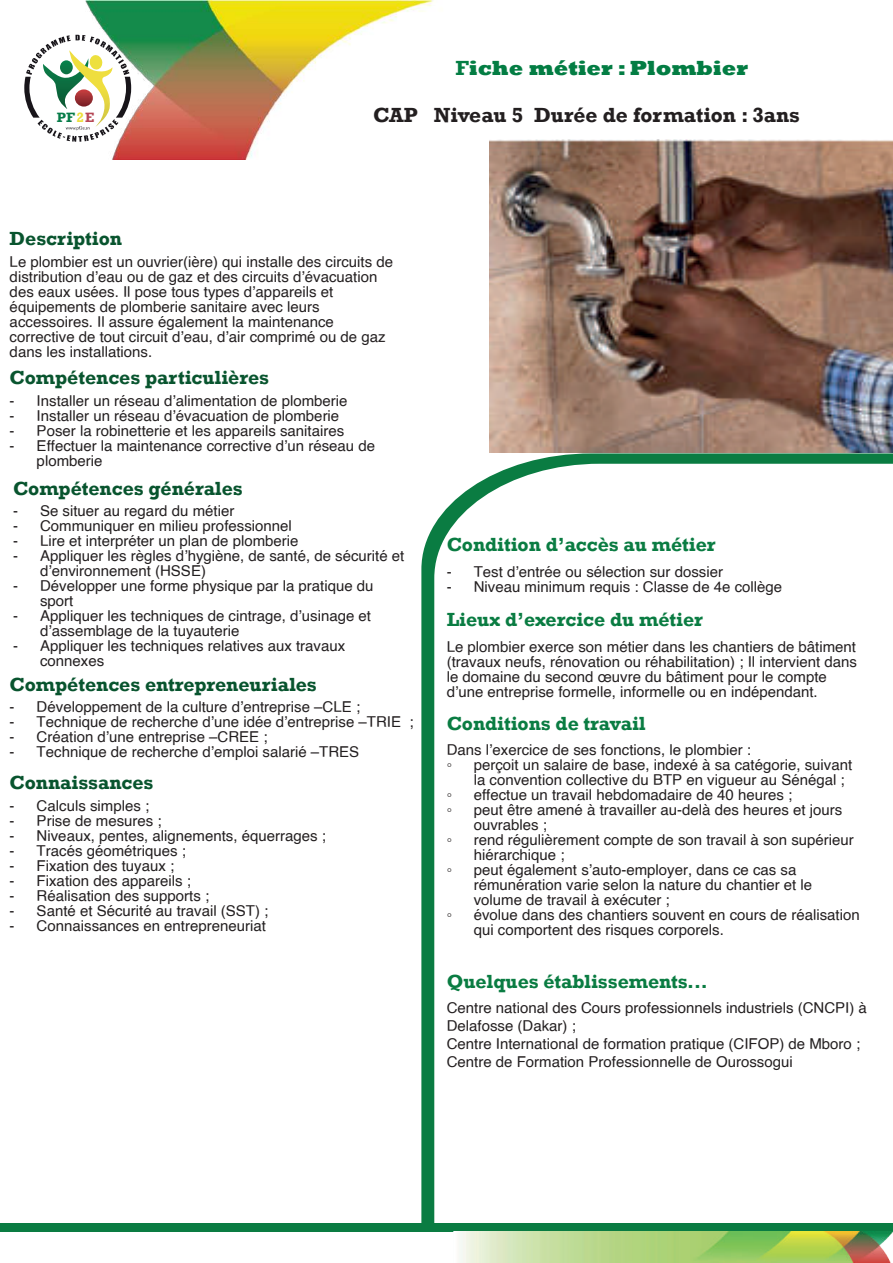
<style>
.page{position:relative;width:893px;height:1263px;background:#fff}
.page>*{position:absolute;margin:0;border:0;box-sizing:border-box;transform-origin:0 0}
.t1{font:700 21px "Rockwell";color:#231f20}
.t2{font:800 21px "Rockwell";color:#037d43}
.t3{font:700 19.5px "Rockwell";letter-spacing:-.005em;color:#0a7c42}
.t4{font:700 19.5px "Rockwell";letter-spacing:-.005em;color:#08542e}
.t5{font:700 19.5px "Rockwell";letter-spacing:-.005em;color:#09552f}
.t6{font:15px/15px "Helvetica";color:#231f20}
.t7{font:15px "Times New Roman";color:#231f20}
.t8{font:700 13.95px "Rockwell";color:#087c49}
.s1{font-weight:700}
.s2{color:#ede03e}
.s3{color:#b64755}
</style>
<div class="page">
<img style="left:85px;top:0;width:405px;height:159px">
<svg style="left:421px;top:453px;width:472px;height:770px;fill:#0a7c42"></svg>
<svg style="left:434px;top:464px;width:459px;height:759px"></svg>
<svg style="left:24px;top:35px;width:107px;height:107px"></svg>
<div style="left:0;top:1223px;width:893px;height:9px;background:#0a7c42"></div>
<img style="left:460px;top:1232px;width:433px;height:31px">
<img style="left:490px;top:139px;width:403px;height:313px">
<h1 class="t2" style="left:456px;top:56px;width:294px"><span class="s1">F</span>iche métier : Plombier</h1>
<p class="t8" style="left:57px;top:109px;width:39px">PF<span class="s2">2</span><span class="s3">E</span></p>
<h1 class="t1" style="left:373px;top:102px;width:428px">CAP Niveau 5 Durée de formation : 3ans</h1>
<h2 class="t4" style="left:10px;top:227px;width:114px">Description</h2>
<p class="t6" style="left:10px;top:254px;width:385px">Le plombier est un ouvrier(ière) qui installe des circuits de distribution d’eau ou de gaz et des circuits d’évacuation des eaux usées. Il pose tous types d’appareils et équipements de plomberie sanitaire avec leurs accessoires. Il assure également la maintenance corrective de tout circuit d’eau, d’air comprimé ou de gaz dans les installations.</p>
<h2 class="t5" style="left:10px;top:366px;width:261px">Compétences particulières</h2>
<p class="t6" style="left:10px;top:393px;width:339px">- Installer un réseau d’alimentation de plomberie</p>
<p class="t6" style="left:10px;top:408px;width:331px">- Installer un réseau d’évacuation de plomberie</p>
<p class="t6" style="left:10px;top:423px;width:336px">- Poser la robinetterie et les appareils sanitaires</p>
<p class="t6" style="left:37px;top:438px;width:340px;text-indent:-27px">- Effectuer la maintenance corrective d’un réseau de plomberie</p>
<p class="t6" style="left:13px;top:504px;width:223px">- Se situer au regard du métier</p>
<p class="t6" style="left:13px;top:519px;width:280px">- Communiquer en milieu professionnel</p>
<p class="t6" style="left:13px;top:534px;width:287px">- Lire et interpréter un plan de plomberie</p>
<p class="t6" style="left:40px;top:549px;width:366px;text-indent:-27px">- Appliquer les règles d’hygiène, de santé, de sécurité et d’environnement (HSSE)</p>
<p class="t6" style="left:40px;top:579px;width:335px;text-indent:-27px">- Développer une forme physique par la pratique du sport</p>
<p class="t6" style="left:40px;top:609px;width:333px;text-indent:-27px">- Appliquer les techniques de cintrage, d’usinage et d’assemblage de la tuyauterie</p>
<p class="t6" style="left:40px;top:639px;width:307px;text-indent:-27px">- Appliquer les techniques relatives aux travaux connexes</p>
<p class="t6" style="left:10px;top:700px;width:352px">- Développement de la culture d’entreprise –CLE ;</p>
<p class="t6" style="left:10px;top:715px;width:405px">- Technique de recherche d’une idée d’entreprise –TRIE ;</p>
<p class="t6" style="left:10px;top:730px;width:259px">- Création d’une entreprise –CREE ;</p>
<p class="t6" style="left:10px;top:745px;width:351px">- Technique de recherche d’emploi salarié –TRES</p>
<p class="t6" style="left:10px;top:798px;width:141px">- Calculs simples ;</p>
<p class="t6" style="left:10px;top:813px;width:154px">- Prise de mesures ;</p>
<p class="t6" style="left:10px;top:828px;width:318px">- Niveaux, pentes, alignements, équerrages ;</p>
<p class="t6" style="left:10px;top:843px;width:178px">- Tracés géométriques ;</p>
<p class="t6" style="left:10px;top:858px;width:166px">- Fixation des tuyaux ;</p>
<p class="t6" style="left:10px;top:873px;width:183px">- Fixation des appareils ;</p>
<p class="t6" style="left:10px;top:888px;width:201px">- Réalisation des supports ;</p>
<p class="t6" style="left:10px;top:903px;width:260px">- Santé et Sécurité au travail (SST) ;</p>
<p class="t6" style="left:10px;top:918px;width:258px">- Connaissances en entrepreneuriat</p>
<h2 class="t4" style="left:13px;top:477px;width:231px">Compétences générales</h2>
<h2 class="t4" style="left:10px;top:672px;width:309px">Compétences entrepreneuriales</h2>
<h2 class="t4" style="left:10px;top:771px;width:145px">Connaissances</h2>
<h2 class="t3" style="left:447px;top:533px;width:270px">Condition d’accès au métier</h2>
<p class="t6" style="left:447px;top:564px;width:278px">- Test d’entrée ou sélection sur dossier</p>
<p class="t6" style="left:447px;top:579px;width:337px">- Niveau minimum requis : Classe de 4e collège</p>
<h2 class="t3" style="left:447px;top:607px;width:258px">Lieux d’exercice du métier</h2>
<p class="t6" style="left:447px;top:639px;width:412px">Le plombier exerce son métier dans les chantiers de bâtiment (travaux neufs, rénovation ou réhabilitation) ; Il intervient dans le domaine du second œuvre du bâtiment pour le compte d’une entreprise formelle, informelle ou en indépendant.</p>
<h2 class="t3" style="left:447px;top:711px;width:201px">Conditions de travail</h2>
<p class="t6" style="left:447px;top:743px;width:306px">Dans l’exercice de ses fonctions, le plombier :</p>
<p class="t7" style="left:447px;top:755px;width:7px">◦</p>
<p class="t6" style="left:474px;top:758px;width:380px">perçoit un salaire de base, indexé à sa catégorie, suivant la convention collective du BTP en vigueur au Sénégal ;</p>
<p class="t7" style="left:447px;top:785px;width:7px">◦</p>
<p class="t6" style="left:474px;top:788px;width:320px">effectue un travail hebdomadaire de 40 heures ;</p>
<p class="t7" style="left:447px;top:800px;width:7px">◦</p>
<p class="t6" style="left:474px;top:803px;width:370px">peut être amené à travailler au-delà des heures et jours ouvrables ;</p>
<p class="t7" style="left:447px;top:830px;width:7px">◦</p>
<p class="t6" style="left:474px;top:833px;width:382px">rend régulièrement compte de son travail à son supérieur hiérarchique ;</p>
<p class="t7" style="left:447px;top:860px;width:7px">◦</p>
<p class="t6" style="left:474px;top:863px;width:340px">peut également s’auto-employer, dans ce cas sa rémunération varie selon la nature du chantier et le volume de travail à exécuter ;</p>
<p class="t7" style="left:447px;top:905px;width:7px">◦</p>
<p class="t6" style="left:474px;top:908px;width:388px">évolue dans des chantiers souvent en cours de réalisation qui comportent des risques corporels.</p>
<h2 class="t3" style="left:447px;top:969px;width:263px">Quelques établissements...</h2>
<p class="t6" style="left:447px;top:999px;width:422px;line-height:18px">Centre national des Cours professionnels industriels (CNCPI) à Delafosse (Dakar) ;<br>Centre International de formation pratique (CIFOP) de Mboro ; Centre de Formation Professionnelle de Ourossogui</p>
</div>
